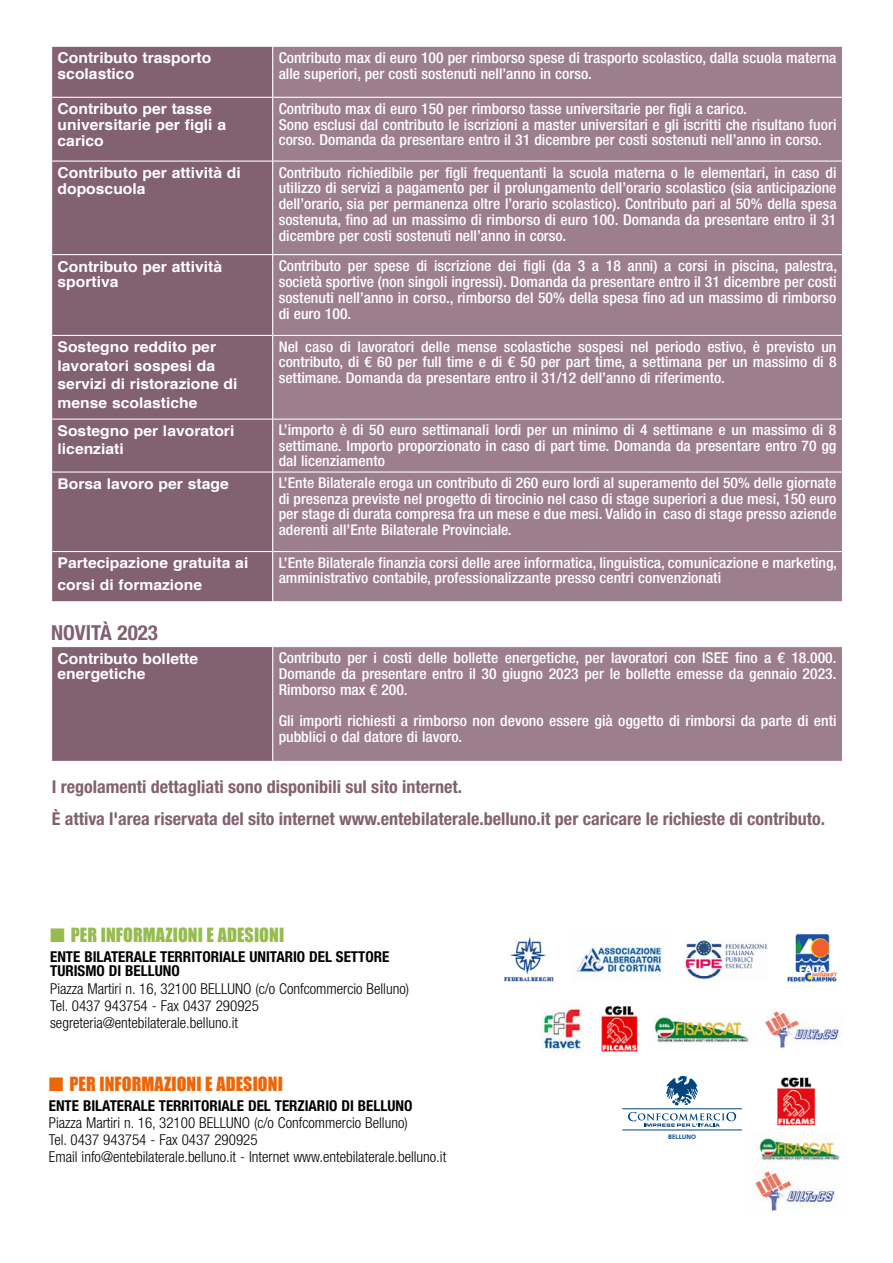
<style>
.page{position:relative;width:893px;height:1263px;background:#fff}
.page>*{position:absolute;margin:0;border:0;box-sizing:border-box;transform-origin:0 0}
.t1{font:700 condensed 20.7px "Helvetica Neue LT Std";color:#826170}
.t2{font:18px "Impact";letter-spacing:.005em;color:#96bc4e}
.t3{font:18px "Impact";letter-spacing:.005em;color:#ec6608}
.t4{font:700 condensed 17.7px/31.8px "Helvetica Neue LT Std";color:#826170}
.t5{font:500 condensed 15px/15.8px "Helvetica Neue LT Std";color:#fff;scale:1.04 1}
.t6{font:300 condensed 15px/17.2px "Helvetica Neue LT Std";color:#000}
.t7{font:700 15px/15.8px "Helvetica";color:#fff;scale:1.04 1}
.t8{font:700 condensed 15px/14.2px "Helvetica Neue LT Std";color:#000}
.t9{font:500 condensed 14.7px/15.6px "Helvetica Neue LT Std";color:#fff;text-align:justify;scale:1.06 1}
.t10{font:700 14.7px/18.5px "Helvetica";color:#fff;scale:1.06 1}
.t11{font:700 6.3px "Frutiger";color:#00457c}
</style>
<div class="page">
<img style="left:504px;top:936px;width:50px;height:46px">
<img style="left:576px;top:943px;width:88px;height:35px">
<img style="left:685px;top:940px;width:83px;height:39px">
<img style="left:787px;top:933px;width:51px;height:49px">
<img style="left:539px;top:1006px;width:45px;height:47px">
<img style="left:601px;top:1005px;width:37px;height:47px">
<img style="left:652px;top:1016px;width:99px;height:28px">
<img style="left:761px;top:1011px;width:80px;height:37px">
<div style="left:52px;top:47px;width:220px;height:554px;background:#826170"></div>
<div style="left:273px;top:47px;width:569px;height:554px;background:#9c7e8d"></div>
<hr style="left:52px;top:97px;width:220px;height:1px;background:#fff">
<hr style="left:273px;top:97px;width:569px;height:1px;background:#fff">
<hr style="left:52px;top:161px;width:220px;height:1px;background:#fff">
<hr style="left:273px;top:161px;width:569px;height:1px;background:#fff">
<hr style="left:52px;top:254px;width:220px;height:1px;background:#fff">
<hr style="left:273px;top:254px;width:569px;height:1px;background:#fff">
<hr style="left:52px;top:419px;width:220px;height:1px;background:#fff">
<hr style="left:273px;top:419px;width:569px;height:1px;background:#fff">
<hr style="left:52px;top:471px;width:220px;height:2px;background:#fff">
<hr style="left:273px;top:471px;width:569px;height:2px;background:#fff">
<hr style="left:52px;top:551px;width:220px;height:1px;background:#fff">
<hr style="left:273px;top:551px;width:569px;height:1px;background:#fff">
<hr style="left:52px;top:335px;width:220px;height:1px;background:#fff">
<hr style="left:273px;top:335px;width:569px;height:1px;background:#fff">
<div style="left:52px;top:646px;width:221px;height:115px;background:#826170"></div>
<div style="left:273px;top:646px;width:569px;height:115px;background:#9c7e8d"></div>
<hr style="left:51px;top:646px;width:222px;height:1px;background:#fff">
<hr style="left:273px;top:646px;width:570px;height:1px;background:#fff">
<hr style="left:272px;top:647px;width:1px;height:114px;background:#fff">
<img style="left:777px;top:1077px;width:39px;height:49px">
<img style="left:754px;top:1135px;width:86px;height:76px">
<svg style="left:666px;top:1076px;width:32px;height:30px"></svg>
<svg style="left:628px;top:1112px;width:108px;height:15px"></svg>
<hr style="left:622px;top:1108px;width:120px;height:1px;background:#00457c">
<hr style="left:622px;top:1130px;width:120px;height:1px;background:#00457c">
<p class="t7" style="left:58px;top:50px;width:149px">Contributo trasporto scolastico</p>
<p class="t5" style="left:279px;top:49px;width:538px">Contributo max di euro 100 per rimborso spese di trasporto scolastico, dalla scuola materna alle superiori, per costi sostenuti nell’anno in corso.</p>
<p class="t7" style="left:58px;top:101px;width:164px">Contributo per tasse universitarie per figli a carico</p>
<p class="t5" style="left:279px;top:100px;width:538px">Contributo max di euro 150 per rimborso tasse universitarie per figli a carico.<br>Sono esclusi dal contributo le iscrizioni a master universitari e gli iscritti che risultano fuori corso. Domanda da presentare entro il 31 dicembre per costi sostenuti nell’anno in corso.</p>
<p class="t7" style="left:58px;top:165px;width:178px">Contributo per attività di doposcuola</p>
<p class="t5" style="left:279px;top:164px;width:538px;text-align:justify">Contributo richiedibile per figli frequentanti la scuola materna o le elementari, in caso di utilizzo di servizi a pagamento per il prolungamento dell’orario scolastico (sia anticipazione dell’orario, sia per permanenza oltre l’orario scolastico). Contributo pari al 50% della spesa sostenuta, fino ad un massimo di rimborso di euro 100. Domanda da presentare entro il 31 dicembre per costi sostenuti nell’anno in corso.</p>
<p class="t7" style="left:58px;top:259px;width:160px">Contributo per attività sportiva</p>
<p class="t5" style="left:279px;top:258px;width:538px;text-align:justify">Contributo per spese di iscrizione dei figli (da 3 a 18 anni) a corsi in piscina, palestra, società sportive (non singoli ingressi). Domanda da presentare entro il 31 dicembre per costi sostenuti nell’anno in corso., rimborso del 50% della spesa fino ad un massimo di rimborso di euro 100.</p>
<p class="t10" style="left:58px;top:338px;width:171px">Sostegno reddito per lavoratori sospesi da servizi di ristorazione di mense scolastiche</p>
<p class="t9" style="left:279px;top:338px;width:528px">Nel caso di lavoratori delle mense scolastiche sospesi nel periodo estivo, è previsto un contributo, di € 60 per full time e di € 50 per part time, a settimana per un massimo di 8 settimane. Domanda da presentare entro il 31/12 dell’anno di riferimento.</p>
<p class="t10" style="left:58px;top:422px;width:168px">Sostegno per lavoratori licenziati</p>
<p class="t9" style="left:279px;top:422px;width:528px">L’importo è di 50 euro settimanali lordi per un minimo di 4 settimane e un massimo di 8 settimane. Importo proporzionato in caso di part time. Domanda da presentare entro 70 gg dal licenziamento</p>
<p class="t10" style="left:58px;top:475px;width:163px">Borsa lavoro per stage</p>
<p class="t9" style="left:279px;top:475px;width:528px">L’Ente Bilaterale eroga un contributo di 260 euro lordi al superamento del 50% delle giornate di presenza previste nel progetto di tirocinio nel caso di stage superiori a due mesi, 150 euro per stage di durata compresa fra un mese e due mesi. Valido in caso di stage presso aziende aderenti all’Ente Bilaterale Provinciale.</p>
<p class="t10" style="left:58px;top:553px;width:181px;line-height:21.5px">Partecipazione gratuita ai corsi di formazione</p>
<p class="t9" style="left:279px;top:555px;width:528px">L’Ente Bilaterale finanzia corsi delle aree informatica, linguistica, comunicazione e marketing, amministrativo contabile, professionalizzante presso centri convenzionati</p>
<h1 class="t1" style="left:51px;top:620px;width:109px">NOVITÀ 2023</h1>
<p class="t7" style="left:58px;top:651px;width:137px">Contributo bollette energetiche</p>
<p class="t5" style="left:279px;top:650px;width:538px;text-align:justify">Contributo per i costi delle bollette energetiche, per lavoratori con ISEE fino a € 18.000.<br>Domande da presentare entro il 30 giugno 2023 per le bollette emesse da gennaio 2023.<br>Rimborso max € 200.</p>
<p class="t5" style="left:279px;top:713px;width:538px">Gli importi richiesti a rimborso non devono essere già oggetto di rimborsi da parte di enti pubblici o dal datore di lavoro.</p>
<p class="t4" style="left:52px;top:771px;width:775px">I regolamenti dettagliati sono disponibili sul sito internet.<br>È attiva l'area riservata del sito internet www.entebilaterale.belluno.it per caricare le richieste di contributo.</p>
<p class="t2" style="left:50px;top:921px;width:236px">■ PER INFORMAZIONI E ADESIONI</p>
<p class="t8" style="left:50px;top:949px;width:341px">ENTE BILATERALE TERRITORIALE UNITARIO DEL SETTORE<br>TURISMO DI BELLUNO</p>
<p class="t6" style="left:50px;top:979px;width:360px">Piazza Martiri n. 16, 32100 BELLUNO (c/o Confcommercio Belluno)<br>Tel. 0437 943754 - Fax 0437 290925 segreteria@entebilaterale.belluno.it</p>
<p class="t3" style="left:49px;top:1070px;width:236px">■ PER INFORMAZIONI E ADESIONI</p>
<p class="t8" style="left:49px;top:1098px;width:365px">ENTE BILATERALE TERRITORIALE DEL TERZIARIO DI BELLUNO</p>
<p class="t6" style="left:49px;top:1114px;width:399px">Piazza Martiri n. 16, 32100 BELLUNO (c/o Confcommercio Belluno)<br>Tel. 0437 943754 - Fax 0437 290925<br>Email info@entebilaterale.belluno.it - Internet www.entebilaterale.belluno.it</p>
<p class="t11" style="left:668px;top:1133px;width:29px">BELLUNO</p>
</div>
